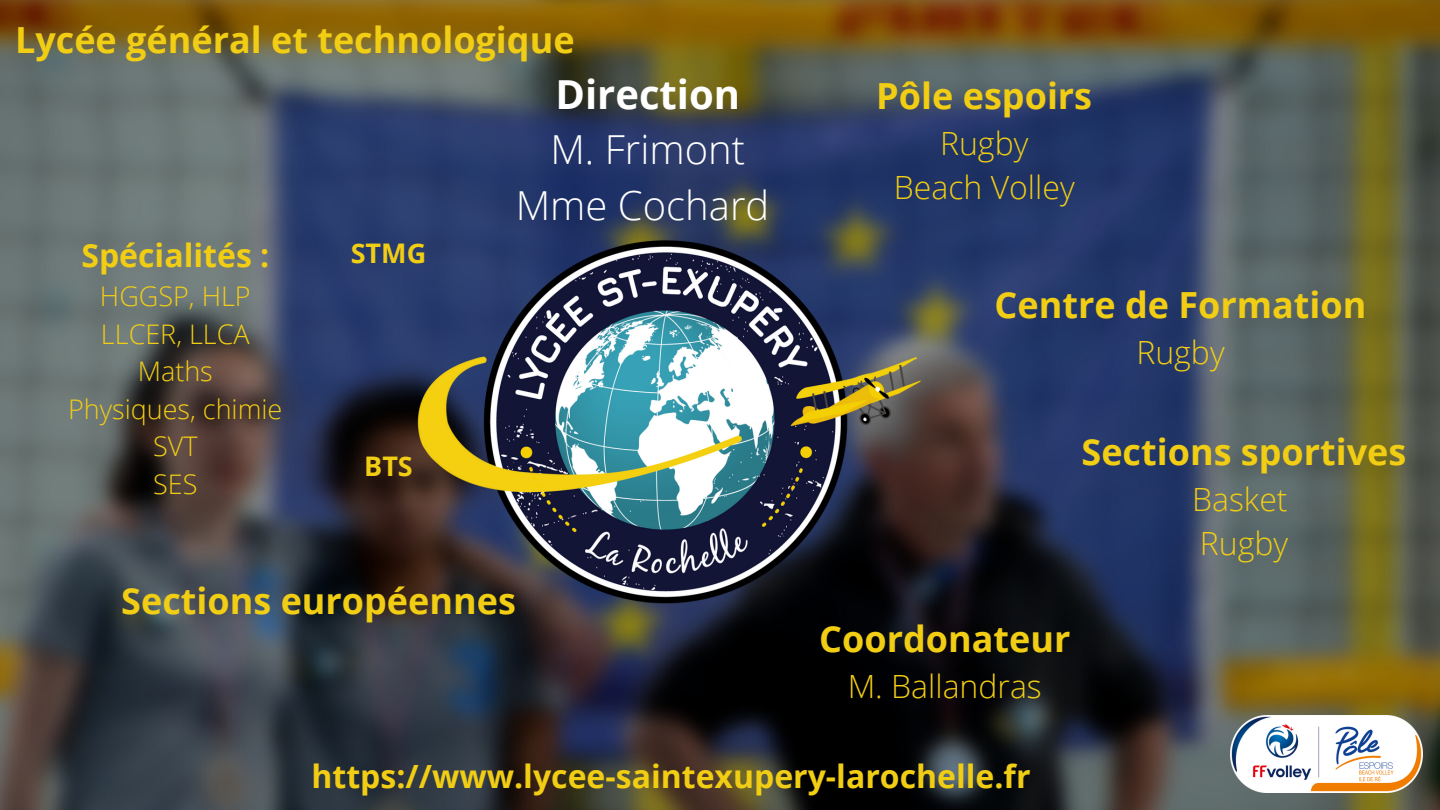
<style>
.page{position:relative;width:1440px;height:810px;background:#fff}
.page>*{position:absolute;margin:0;border:0;box-sizing:border-box;transform-origin:0 0}
.t1{font:300 40px/55.5px "Open Sans";color:#fff;text-align:center}
.t2{font:700 36px "Open Sans";color:#f1cd14}
.t3{font:700 32px "Open Sans";color:#f1cd14}
.t4{font:300 32px/44.2px "Open Sans";color:#f1cd14}
.t5{font:300 27px "Open Sans";color:#f1cd14}
.t6{font:700 27px "Open Sans";color:#f1cd14}
.s1{font-weight:700}
</style>
<div class="page">
<img style="left:0;top:0;width:1440px;height:810px">
<img style="left:408px;top:207px;width:527px;height:420px">
<img style="left:1230px;top:715px;width:192px;height:77px">
<h2 class="t2" style="left:15px;top:15px;width:561px">Lycée général et technologique</h2>
<p class="t1" style="left:516px;top:65px;width:255px"><span class="s1">Direction<br></span>M. Frimont<br>Mme Cochard</p>
<p class="t3" style="left:81px;top:233px;width:189px">Spécialités :</p>
<h4 class="t5" style="left:100px;top:277px;width:152px">HGGSP, HLP</h4>
<h2 class="t5" style="left:101px;top:315px;width:150px">LLCER, LLCA</h2>
<h2 class="t5" style="left:138px;top:352px;width:77px">Maths</h2>
<h4 class="t5" style="left:68px;top:390px;width:216px">Physiques, chimie</h4>
<h1 class="t5" style="left:153px;top:427px;width:46px">SVT</h1>
<h2 class="t5" style="left:153px;top:465px;width:46px">SES</h2>
<p class="t6" style="left:351px;top:234px;width:77px">STMG</p>
<p class="t6" style="left:364px;top:448px;width:50px">BTS</p>
<p class="t2" style="left:121px;top:576px;width:396px">Sections européennes</p>
<p class="t2" style="left:876px;top:71px;width:217px">Pôle espoirs</p>
<p class="t4" style="left:894px;top:121px;width:182px;text-align:center">Rugby<br>Beach Volley</p>
<p class="t2" style="left:995px;top:280px;width:373px">Centre de Formation</p>
<p class="t4" style="left:1136px;top:329px;width:90px">Rugby</p>
<p class="t2" style="left:1082px;top:427px;width:326px">Sections sportives</p>
<p class="t4" style="left:1192px;top:477px;width:98px">Basket<br>Rugby</p>
<h3 class="t2" style="left:819px;top:613px;width:253px">Coordonateur</h3>
<h3 class="t4" style="left:848px;top:663px;width:196px">M. Ballandras</h3>
<p class="t3" style="left:312px;top:754px;width:721px">https://www.lycee-saintexupery-larochelle.fr</p>
</div>
